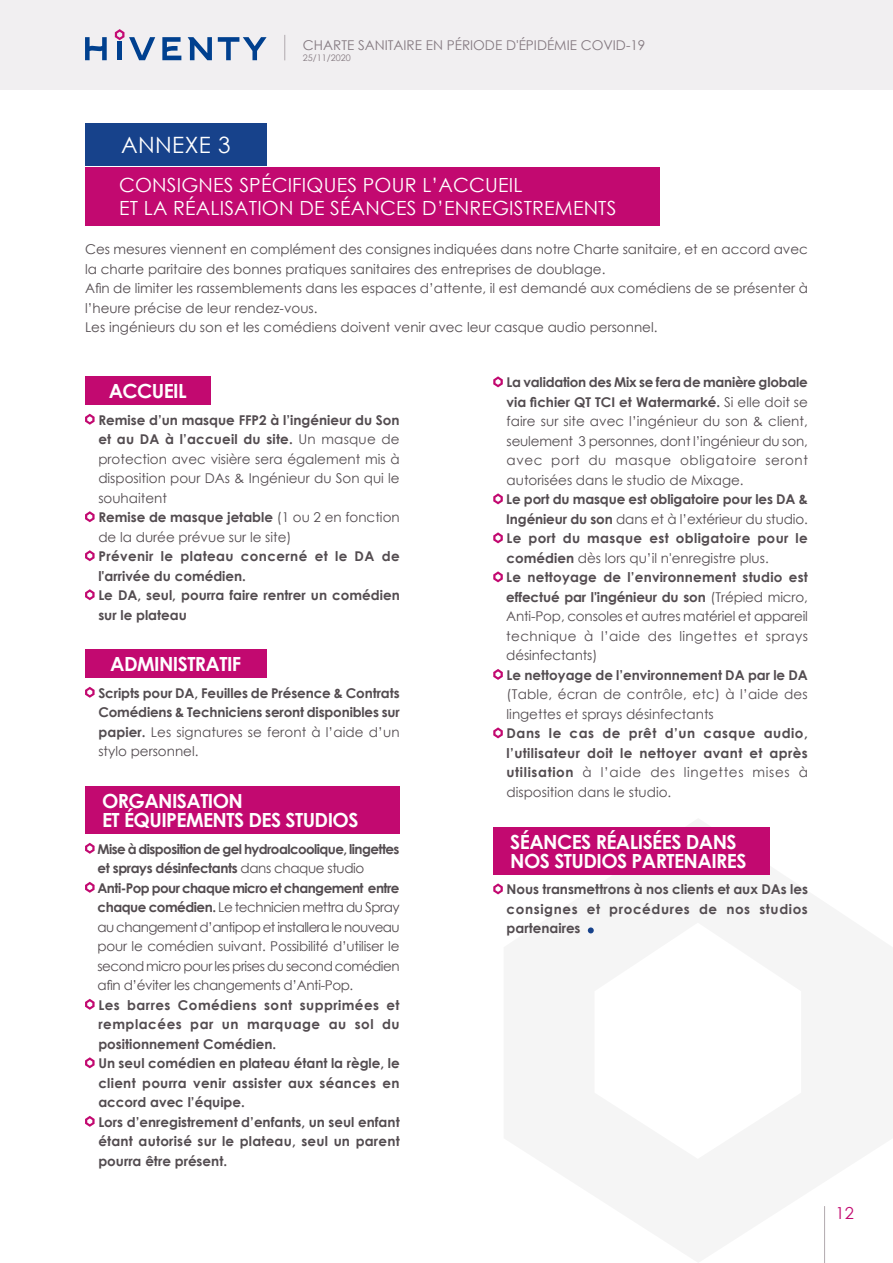
<style>
.page{position:relative;width:893px;height:1263px;background:#fff}
.page>*{position:absolute;margin:0;border:0;box-sizing:border-box;transform-origin:0 0}
.t1{font:22.5px "Century Gothic";letter-spacing:.02em;color:#fff}
.t2{font:700 19.5px/19.5px "Century Gothic";letter-spacing:-.03em;color:#fff}
.t3{font:19.5px/22.5px "Century Gothic";letter-spacing:.01em;color:#fff}
.t4{font:16.5px "Century Gothic";color:#c20970}
.t5{font:13.5px/19.5px "Century Gothic";color:#534c50}
.t6{font:700 13.5px/19.5px "Century Gothic";color:#534c50;text-align:justify}
.t7{font:13.5px/19.5px "Century Gothic";letter-spacing:-.035em;color:#534c50}
.t8{font:13.5px "Century Gothic";color:#847980}
.t9{font:9px "Century Gothic";color:#847980}
.s1{font-weight:700}
.s2{font-weight:400}
</style>
<div class="page">
<div style="left:0;top:0;width:893px;height:89px;background:#f1eff1"></div>
<svg style="left:85px;top:37px;width:22px;height:23px"></svg>
<svg style="left:162px;top:37px;width:19px;height:23px"></svg>
<svg style="left:188px;top:37px;width:24px;height:23px"></svg>
<svg style="left:218px;top:37px;width:49px;height:23px"></svg>
<svg style="left:115px;top:29px;width:40px;height:31px"></svg>
<svg style="left:284px;top:35px;width:1px;height:25px"></svg>
<div style="left:85px;top:123px;width:182px;height:43px;background:#17428b"></div>
<div style="left:85px;top:167px;width:574px;height:58px;background:#c20970"></div>
<div style="left:85px;top:376px;width:125px;height:29px;background:#c20970"></div>
<svg style="left:85px;top:414px;width:10px;height:11px"></svg>
<svg style="left:85px;top:511px;width:10px;height:11px"></svg>
<svg style="left:85px;top:550px;width:10px;height:11px"></svg>
<svg style="left:85px;top:589px;width:10px;height:11px"></svg>
<div style="left:85px;top:649px;width:182px;height:29px;background:#c20970"></div>
<svg style="left:85px;top:687px;width:10px;height:11px"></svg>
<div style="left:85px;top:786px;width:315px;height:48px;background:#c20970"></div>
<svg style="left:85px;top:843px;width:10px;height:11px"></svg>
<svg style="left:85px;top:882px;width:10px;height:11px"></svg>
<svg style="left:85px;top:999px;width:10px;height:11px"></svg>
<svg style="left:85px;top:1057px;width:10px;height:11px"></svg>
<svg style="left:85px;top:1116px;width:10px;height:11px"></svg>
<svg style="left:493px;top:376px;width:10px;height:11px"></svg>
<svg style="left:493px;top:493px;width:10px;height:11px"></svg>
<svg style="left:493px;top:532px;width:10px;height:11px"></svg>
<svg style="left:493px;top:571px;width:10px;height:11px"></svg>
<svg style="left:493px;top:669px;width:10px;height:11px"></svg>
<svg style="left:493px;top:727px;width:10px;height:11px"></svg>
<div style="left:493px;top:827px;width:277px;height:48px;background:#c20970"></div>
<svg style="left:493px;top:883px;width:10px;height:11px"></svg>
<svg style="left:588px;top:927px;width:6px;height:6px"></svg>
<p class="t8" style="left:303px;top:35px;width:344px">CHARTE SANITAIRE EN PÉRIODE D'ÉPIDÉMIE COVID-19</p>
<p class="t9" style="left:303px;top:52px;width:49px">25/11/2020</p>
<h1 class="t1" style="left:121px;top:129px;width:111px">ANNEXE 3</h1>
<h2 class="t3" style="left:119px;top:174px;width:499px">CONSIGNES SPÉCIFIQUES POUR L’ACCUEIL<br>ET LA RÉALISATION DE SÉANCES D’ENREGISTREMENTS</h2>
<p class="t5" style="left:85px;top:239px;width:724px">Ces mesures viennent en complément des consignes indiquées dans notre Charte sanitaire, et en accord avec la charte paritaire des bonnes pratiques sanitaires des entreprises de doublage.<br>Afin de limiter les rassemblements dans les espaces d’attente, il est demandé aux comédiens de se présenter à l’heure précise de leur rendez-vous.<br>Les ingénieurs du son et les comédiens doivent venir avec leur casque audio personnel.</p>
<h2 class="t2" style="left:109px;top:380px;width:79px">ACCUEIL</h2>
<p class="t5" style="left:98px;top:410px;width:303px"><span class="s1">Remise d’un masque FFP2 à l’ingénieur du Son et au DA à l’accueil du site.</span> Un masque de protection avec visière sera également mis à disposition pour DAs &amp; Ingénieur du Son qui le souhaitent<br><span class="s1">Remise de masque jetable</span> (1 ou 2 en fonction de la durée prévue sur le site)</p>
<p class="t6" style="left:98px;top:546px;width:303px;text-align:left">Prévenir le plateau concerné et le DA de l'arrivée du comédien.<br>Le DA, seul, pourra faire rentrer un comédien sur le plateau</p>
<h2 class="t2" style="left:110px;top:653px;width:133px">ADMINISTRATIF</h2>
<p class="t6" style="left:98px;top:682px;width:303px">Scripts pour DA, Feuilles de Présence &amp; Contrats Comédiens &amp; Techniciens seront disponibles sur papier. <span class="s2">Les signatures se feront à l’aide d’un stylo personnel.</span></p>
<h2 class="t2" style="left:102px;top:790px;width:258px">ORGANISATION<br>ET ÉQUIPEMENTS DES STUDIOS</h2>
<p class="t7" style="left:98px;top:839px;width:304px"><span class="s1">Mise à disposition de gel hydroalcoolique, lingettes et sprays désinfectants</span> dans chaque studio <span class="s1">Anti-Pop pour chaque micro et changement entre chaque comédien.</span> Le technicien mettra du Spray au changement d’antipop et installera le nouveau pour le comédien suivant. Possibilité d’utiliser le second micro pour les prises du second comédien afin d’éviter les changements d’Anti-Pop.</p>
<p class="t6" style="left:98px;top:994px;width:303px;text-align:left">Les barres Comédiens sont supprimées et remplacées par un marquage au sol du positionnement Comédien.<br>Un seul comédien en plateau étant la règle, le client pourra venir assister aux séances en accord avec l’équipe.<br>Lors d’enregistrement d’enfants, un seul enfant étant autorisé sur le plateau, seul un parent pourra être présent.</p>
<p class="t5" style="left:507px;top:372px;width:303px;text-align:justify"><span class="s1">La validation des Mix se fera de manière globale via fichier QT TCI et Watermarké.</span> Si elle doit se faire sur site avec l’ingénieur du son &amp; client, seulement 3 personnes, dont l’ingénieur du son, avec port du masque obligatoire seront autorisées dans le studio de Mixage.</p>
<p class="t5" style="left:506px;top:489px;width:303px"><span class="s1">Le port du masque est obligatoire pour les DA &amp; Ingénieur du son</span> dans et à l’extérieur du studio.<br><span class="s1">Le port du masque est obligatoire pour le comédien</span> dès lors qu’il n'enregistre plus.<br><span class="s1">Le nettoyage de l’environnement studio est effectué par l'ingénieur du son</span> (Trépied micro, Anti-Pop, consoles et autres matériel et appareil technique à l’aide des lingettes et sprays désinfectants)</p>
<p class="t6" style="left:507px;top:665px;width:303px">Le nettoyage de l’environnement DA par le DA</p>
<p class="t5" style="left:507px;top:684px;width:303px">(Table, écran de contrôle, etc) à l’aide des lingettes et sprays désinfectants</p>
<p class="t6" style="left:507px;top:723px;width:303px">Dans le cas de prêt d’un casque audio, l’utilisateur doit le nettoyer avant et après utilisation <span class="s2">à l’aide des lingettes mises à disposition dans le studio.</span></p>
<h2 class="t2" style="left:510px;top:831px;width:238px">SÉANCES RÉALISÉES DANS<br>NOS STUDIOS PARTENAIRES</h2>
<p class="t6" style="left:507px;top:879px;width:303px">Nous transmettrons à nos clients et aux DAs les consignes et procédures de nos studios partenaires</p>
<p class="t4" style="left:836px;top:1201px;width:20px">12</p>
</div>
